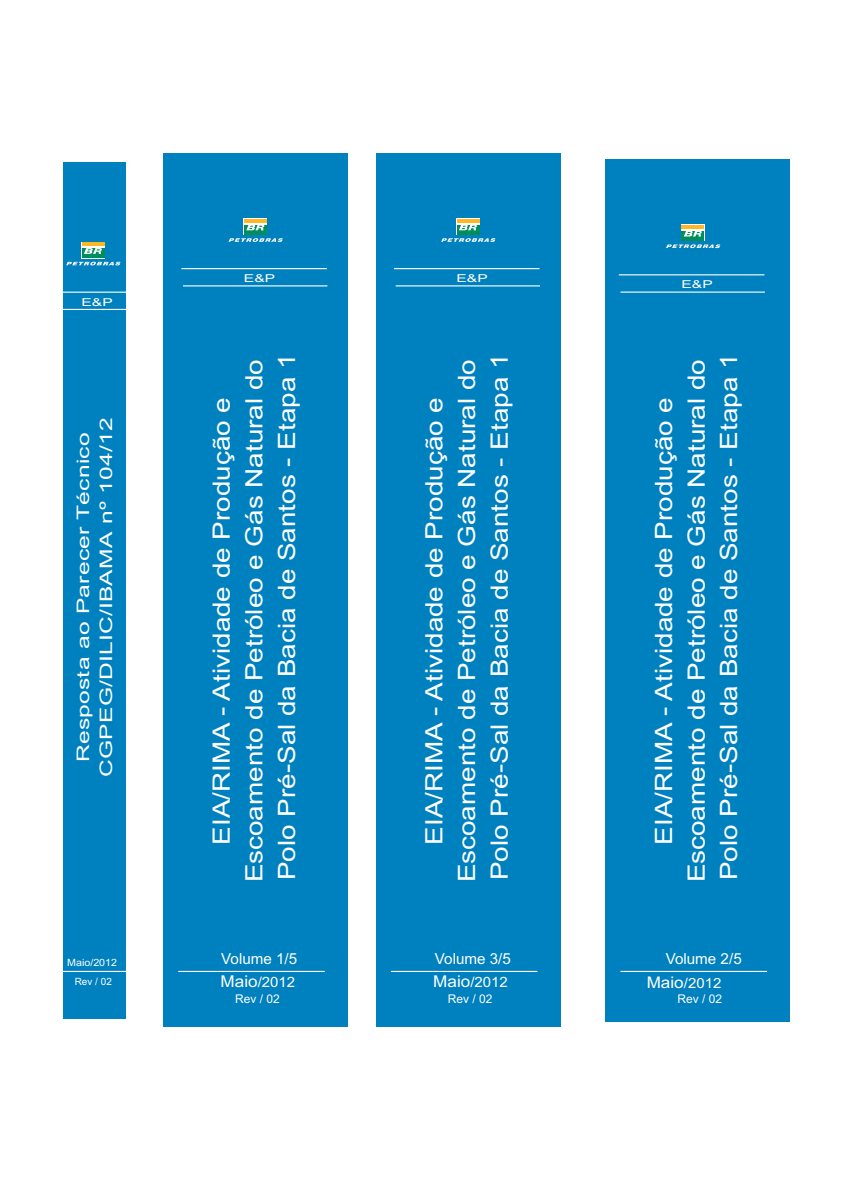
<style>
.page{position:relative;width:842px;height:1191px;background:#fff}
.page>*{position:absolute;margin:0;border:0;box-sizing:border-box;transform-origin:0 0}
.t1{font:23.9px/32.6px "Arial";color:#fff;text-align:center;scale:1.17 1}
.t2{font:17.3px/23.1px "Arial";letter-spacing:.01em;color:#fff;text-align:center;scale:1.42 1}
.t3{font:15.2px "Arial";color:#fff}
.t4{font:15.1px "Arial";color:#fff;scale:2.37 1}
.t5{font:14.2px "Arial";color:#fff;scale:1.06 1}
.t6{font:14px "Arial";color:#fff;scale:1.07 1}
.t7{font:12px "Arial";color:#fff}
.t8{font:10.9px "Arial";color:#fff;scale:1.43 1}
.t9{font:10px "Arial";color:#fff;scale:1.07 1}
.t10{font:10px "Arial";color:#fff}
.s1{font-size:16.2px}
.s2{font-size:16px}
</style>
<div class="page">
<div style="left:63px;top:162px;width:62px;height:856px;background:#0081bf"></div>
<div style="left:606px;top:159px;width:184px;height:862px;background:#0081bf"></div>
<div style="left:376px;top:153px;width:184px;height:874px;background:#0081bf"></div>
<hr style="left:0;top:971px;width:146px;height:1px;background:#fff">
<hr style="left:620px;top:971px;width:147px;height:1px;background:#fff">
<hr style="left:391px;top:971px;width:146px;height:1px;background:#fff">
<hr style="left:4px;top:309px;width:144px;height:1px;background:#fff">
<hr style="left:620px;top:291px;width:145px;height:2px;background:#fff">
<hr style="left:396px;top:285px;width:144px;height:1px;background:#fff">
<svg style="left:66px;top:262px;width:54px;height:3px"></svg>
<div style="left:81px;top:242px;width:24px;height:16px;background:#fff"></div>
<hr style="left:82px;top:242px;width:22px;height:4px;background:#fdb924">
<div style="left:82px;top:248px;width:22px;height:10px;background:#008d5c"></div>
<svg style="left:84px;top:248px;width:18px;height:6px"></svg>
<svg style="left:666px;top:244px;width:54px;height:4px"></svg>
<div style="left:681px;top:224px;width:24px;height:17px;background:#fff"></div>
<hr style="left:682px;top:225px;width:22px;height:4px;background:#fdb924">
<div style="left:682px;top:231px;width:22px;height:10px;background:#008d5c"></div>
<svg style="left:684px;top:231px;width:18px;height:6px"></svg>
<svg style="left:441px;top:238px;width:54px;height:4px"></svg>
<svg style="left:456px;top:218px;width:24px;height:17px"></svg>
<hr style="left:457px;top:219px;width:22px;height:3px;background:#fdb924">
<svg style="left:457px;top:225px;width:22px;height:9px"></svg>
<svg style="left:459px;top:224px;width:19px;height:6px"></svg>
<hr style="left:2px;top:292px;width:146px;height:1px;background:#fff">
<hr style="left:619px;top:274px;width:145px;height:1px;background:#fff">
<hr style="left:394px;top:268px;width:145px;height:1px;background:#fff">
<div style="left:164px;top:153px;width:184px;height:874px;background:#0081bf"></div>
<hr style="left:178px;top:971px;width:147px;height:1px;background:#fff">
<hr style="left:183px;top:285px;width:144px;height:1px;background:#fff">
<svg style="left:229px;top:238px;width:54px;height:4px"></svg>
<svg style="left:243px;top:218px;width:24px;height:17px"></svg>
<hr style="left:244px;top:219px;width:23px;height:3px;background:#fdb924">
<svg style="left:244px;top:225px;width:23px;height:9px"></svg>
<svg style="left:246px;top:224px;width:19px;height:6px"></svg>
<hr style="left:181px;top:268px;width:146px;height:1px;background:#fff">
<p class="t4" style="left:81px;top:298px;width:32px">E&amp;P</p>
<p class="t8" style="left:81px;top:298px;width:23px">E&amp;P</p>
<p class="t2" style="left:73px;top:777px;width:254px;rotate:-90deg">Resposta ao Parecer Técnico<br>CGPEG/DILIC/IBAMA nº 104/12</p>
<p class="t4" style="left:243px;top:274px;width:32px">E<sup>E&amp;P</sup>&amp;P</p>
<p class="t1" style="left:207px;top:882px;width:453px;rotate:-90deg">EIA/RIMA - Atividade de Produção e<br>Escoamento de Petróleo e Gás Natural do<br>Polo Pré-Sal da Bacia de Santos - Etapa 1</p>
<p class="t4" style="left:455px;top:274px;width:32px">E&amp;P</p>
<p class="t8" style="left:456px;top:274px;width:23px">E&amp;P</p>
<p class="t1" style="left:420px;top:882px;width:453px;rotate:-90deg">EIA/RIMA - Atividade de Produção e<br>Escoamento de Petróleo e Gás Natural do<br>Polo Pré-Sal da Bacia de Santos - Etapa 1</p>
<p class="t4" style="left:680px;top:280px;width:32px">E&amp;P</p>
<p class="t8" style="left:681px;top:280px;width:23px">E&amp;P</p>
<p class="t1" style="left:650px;top:882px;width:453px;rotate:-90deg">EIA/RIMA - Atividade de Produção e<br>Escoamento de Petróleo e Gás Natural do<br>Polo Pré-Sal da Bacia de Santos - Etapa 1</p>
<p class="t9" style="left:67px;top:959px;width:48px">Maio/2012</p>
<p class="t3" style="left:435px;top:953px;width:78px">Volume 3/5</p>
<p class="t3" style="left:666px;top:953px;width:78px">Volume 2/5</p>
<p class="t5" style="left:433px;top:977px;width:72px"><span class="s1">Maio</span>/2012</p>
<p class="t6" style="left:647px;top:977px;width:71px"><span class="s2">Maio</span>/2012</p>
<p class="t3" style="left:221px;top:953px;width:78px">Volume 1/5</p>
<p class="t5" style="left:221px;top:977px;width:72px"><span class="s1">Maio</span>/2012</p>
<p class="t10" style="left:75px;top:978px;width:39px">Rev / 02</p>
<p class="t7" style="left:235px;top:994px;width:46px">Rev / 02</p>
<p class="t7" style="left:448px;top:994px;width:46px">Rev / 02</p>
<p class="t7" style="left:677px;top:994px;width:46px">Rev / 02</p>
</div>
